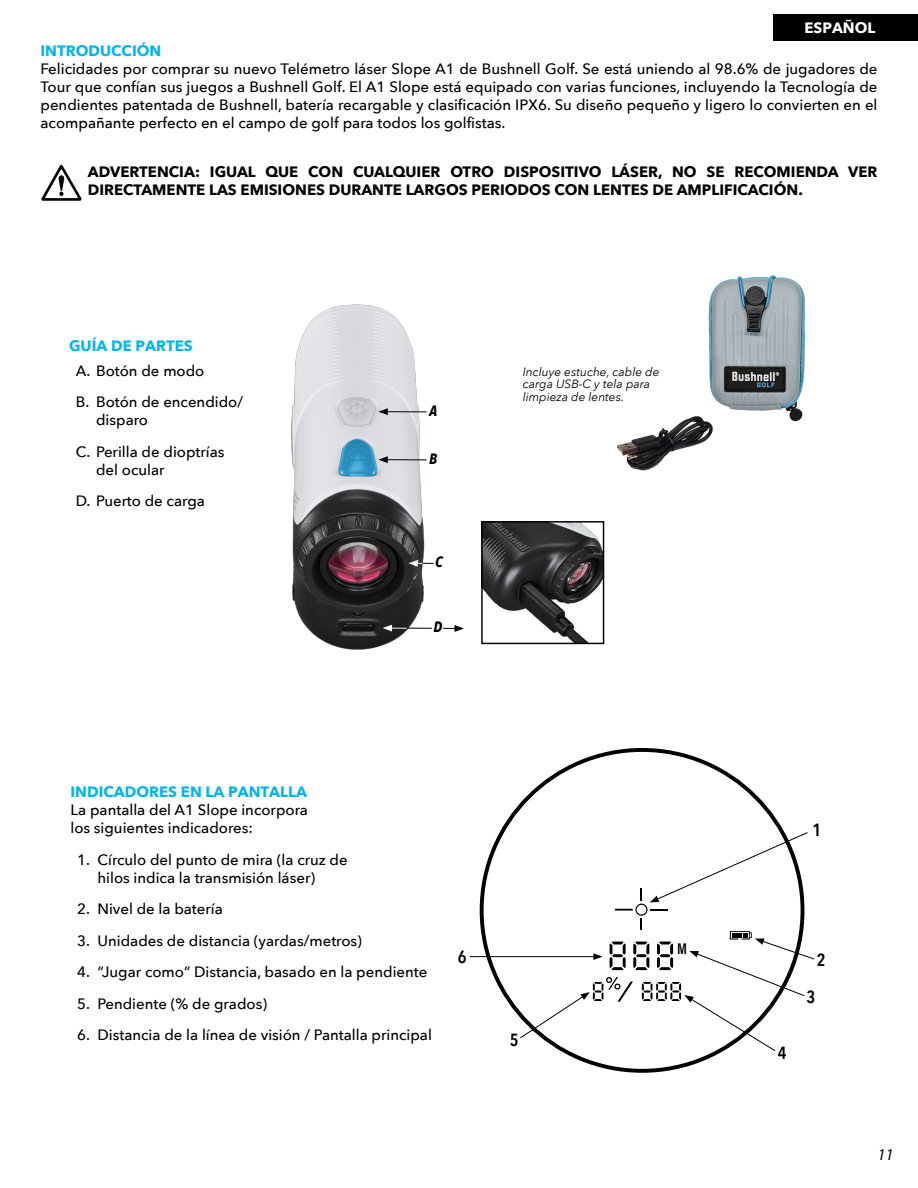
<style>
.page{position:relative;width:918px;height:1188px;background:#fff}
.page>*{position:absolute;margin:0;border:0;box-sizing:border-box;transform-origin:0 0}
.t1{font:600 17.55px "Avenir Next Condensed";color:#000}
.t2{font:italic 16.5px "Myriad Pro";color:#000}
.t3{font:600 15.6px "Acumin Pro Cond";color:#000}
.t4{font:500 15px/18px "Avenir Next";color:#000}
.t5{font:700 15px/18px "Avenir Next";color:#000}
.t6{font:700 15px "Avenir Next";color:#00b5ef}
.t7{font:700 15px "Avenir Next";color:#fff}
.t8{font:italic 700 15px "Avenir Next Condensed";color:#000}
.t9{font:italic 12px/12.6px "Avenir Next";color:#000}
</style>
<div class="page">
<img style="left:41px;top:165px;width:41px;height:35px">
<img style="left:291px;top:304px;width:143px;height:346px">
<hr style="left:385px;top:459px;width:42px;height:1px;background:#000">
<svg style="left:378px;top:456px;width:10px;height:7px"></svg>
<img style="left:483px;top:523px;width:119px;height:119px">
<div style="left:481px;top:521px;width:123px;height:123px;border:1px solid #000"></div>
<hr style="left:385px;top:411px;width:42px;height:1px;background:#000">
<svg style="left:378px;top:408px;width:10px;height:7px"></svg>
<hr style="left:390px;top:628px;width:42px;height:1px;background:#000">
<svg style="left:408px;top:560px;width:25px;height:7px"></svg>
<svg style="left:383px;top:625px;width:24px;height:7px"></svg>
<svg style="left:443px;top:625px;width:21px;height:7px"></svg>
<hr style="left:470px;top:956px;width:126px;height:1px;background:#000">
<svg style="left:520px;top:832px;width:295px;height:220px"></svg>
<img style="left:617px;top:416px;width:96px;height:55px">
<div style="left:773px;top:14px;width:145px;height:26px;background:#000"></div>
<img style="left:701px;top:275px;width:105px;height:154px">
<p class="t7" style="left:804px;top:15px;width:73px">ESPAÑOL</p>
<p class="t6" style="left:40px;top:37px;width:122px">INTRODUCCIÓN</p>
<p class="t4" style="left:40px;top:59px;width:839px;text-align:justify">Felicidades por comprar su nuevo Telémetro láser Slope A1 de Bushnell Golf. Se está uniendo al 98.6% de jugadores de Tour que confían sus juegos a Bushnell Golf. El A1 Slope está equipado con varias funciones, incluyendo la Tecnología de pendientes patentada de Bushnell, batería recargable y clasificación IPX6. Su diseño pequeño y ligero lo convierten en el acompañante perfecto en el campo de golf para todos los golfistas.</p>
<p class="t5" style="left:88px;top:163px;width:791px">ADVERTENCIA: IGUAL QUE CON CUALQUIER OTRO DISPOSITIVO LÁSER, NO SE RECOMIENDA VER<br>DIRECTAMENTE LAS EMISIONES DURANTE LARGOS PERIODOS CON LENTES DE AMPLIFICACIÓN.</p>
<p class="t6" style="left:69px;top:333px;width:125px">GUÍA DE PARTES</p>
<p class="t4" style="left:76px;top:354px;width:169px;line-height:31.5px">A. Botón de modo<br>B. Botón de encendido/</p>
<p class="t4" style="left:76px;top:404px;width:150px;line-height:31.5px;text-indent:20px">disparo<br>C. Perilla de dioptrías</p>
<p class="t4" style="left:76px;top:453px;width:131px;line-height:31.5px;text-indent:20px">del ocular<br>D. Puerto de carga</p>
<p class="t8" style="left:429px;top:401px;width:10px">A</p>
<p class="t8" style="left:429px;top:449px;width:10px">B</p>
<p class="t8" style="left:435px;top:553px;width:9px">C</p>
<p class="t8" style="left:433px;top:618px;width:10px">D</p>
<p class="t9" style="left:523px;top:365px;width:138px">Incluye estuche, cable de carga USB-C y tela para limpieza de lentes.</p>
<p class="t6" style="left:70px;top:779px;width:238px">INDICADORES EN LA PANTALLA</p>
<p class="t4" style="left:70px;top:801px;width:239px">La pantalla del A1 Slope incorpora los siguientes indicadores:</p>
<p class="t4" style="left:98px;top:850px;width:252px;text-indent:-20px">1. Círculo del punto de mira (la cruz de hilos indica la transmisión láser)</p>
<p class="t4" style="left:77px;top:900px;width:147px">2. Nivel de la batería</p>
<p class="t4" style="left:77px;top:931px;width:286px">3. Unidades de distancia (yardas/metros)</p>
<p class="t4" style="left:77px;top:963px;width:352px">4. “Jugar como” Distancia, basado en la pendiente</p>
<p class="t4" style="left:77px;top:994px;width:191px">5. Pendiente (% de grados)</p>
<p class="t4" style="left:77px;top:1026px;width:356px">6. Distancia de la línea de visión / Pantalla principal</p>
<p class="t1" style="left:458px;top:942px;width:10px">6</p>
<p class="t1" style="left:510px;top:1024px;width:10px">5</p>
<p class="t3" style="left:677px;top:939px;width:11px">M</p>
<p class="t1" style="left:812px;top:815px;width:10px">1</p>
<p class="t1" style="left:778px;top:1037px;width:10px">4</p>
<p class="t1" style="left:817px;top:945px;width:10px">2</p>
<p class="t1" style="left:806px;top:982px;width:10px">3</p>
<p class="t2" style="left:878px;top:1144px;width:18px">11</p>
</div>
